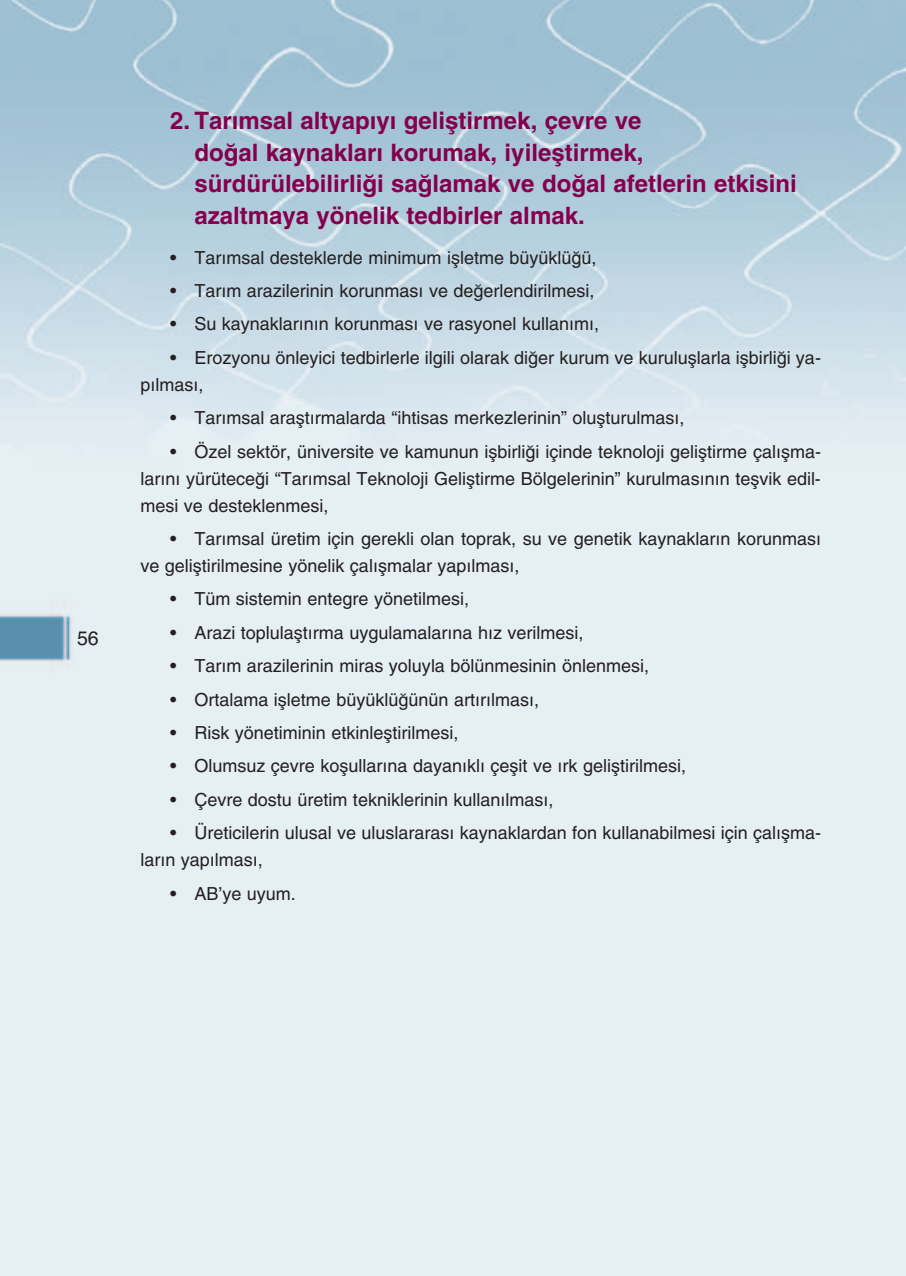
<style>
.page{position:relative;width:906px;height:1276px;background:#fff}
.page>*{position:absolute;margin:0;border:0;box-sizing:border-box;transform-origin:0 0}
.t1{font:700 24px/31.5px "Helvetica";color:#84004c}
.t2{font:19.5px "Helvetica";color:#231f20}
.t3{font:18px/27px "Helvetica";color:#231f20}
</style>
<div class="page">
<img style="left:0;top:0;width:906px;height:1276px">
<p class="t2" style="left:77px;top:627px;width:23px">56</p>
<h1 class="t1" style="left:194px;top:105px;width:604px;text-indent:-24px">2. Tar›msal altyap›y› gelifltirmek, çevre ve<br>do¤al kaynaklar› korumak, iyilefltirmek, sürdürülebilirli¤i sa¤lamak ve do¤al afetlerin etkisini azaltmaya yönelik tedbirler almak.</h1>
<p class="t3" style="left:170px;top:244px;width:428px">• Tar›msal desteklerde minimum iflletme büyüklü¤ü,</p>
<p class="t3" style="left:170px;top:277px;width:426px">• Tar›m arazilerinin korunmas› ve de¤erlendirilmesi,</p>
<p class="t3" style="left:170px;top:311px;width:430px">• Su kaynaklar›n›n korunmas› ve rasyonel kullan›m›,</p>
<p class="t3" style="left:140px;top:344px;width:682px;text-indent:30px">• Erozyonu önleyici tedbirlerle ilgili olarak di¤er kurum ve kurulufllarla iflbirli¤i ya&shy;p›lmas›,</p>
<p class="t3" style="left:170px;top:404px;width:516px">• Tar›msal araflt›rmalarda “ihtisas merkezlerinin” oluflturulmas›,</p>
<p class="t3" style="left:140px;top:438px;width:682px;text-align:justify;text-indent:30px">• Özel sektör, üniversite ve kamunun iflbirli¤i içinde teknoloji gelifltirme çal›flma&shy;lar›n› yürütece¤i “Tar›msal Teknoloji Gelifltirme Bölgelerinin” kurulmas›n›n teflvik edil&shy;mesi ve desteklenmesi,</p>
<p class="t3" style="left:140px;top:525px;width:682px;text-indent:30px">• Tar›msal üretim için gerekli olan toprak, su ve genetik kaynaklar›n korunmas› ve gelifltirilmesine yönelik çal›flmalar yap›lmas›,</p>
<p class="t3" style="left:170px;top:585px;width:300px">• Tüm sistemin entegre yönetilmesi,</p>
<p class="t3" style="left:170px;top:619px;width:415px">• Arazi toplulaflt›rma uygulamalar›na h›z verilmesi,</p>
<p class="t3" style="left:170px;top:652px;width:480px">• Tar›m arazilerinin miras yoluyla bölünmesinin önlenmesi,</p>
<p class="t3" style="left:170px;top:686px;width:370px">• Ortalama iflletme büyüklü¤ünün art›r›lmas›,</p>
<p class="t3" style="left:170px;top:719px;width:290px">• Risk yönetiminin etkinlefltirilmesi,</p>
<p class="t3" style="left:170px;top:752px;width:517px">• Olumsuz çevre koflullar›na dayan›kl› çeflit ve ›rk gelifltirilmesi,</p>
<p class="t3" style="left:170px;top:786px;width:385px">• Çevre dostu üretim tekniklerinin kullan›lmas›,</p>
<p class="t3" style="left:140px;top:819px;width:682px;text-indent:30px">• Üreticilerin ulusal ve uluslararas› kaynaklardan fon kullanabilmesi için çal›flma&shy;lar›n yap›lmas›,</p>
<p class="t3" style="left:170px;top:879px;width:127px">• AB’ye uyum.</p>
</div>
